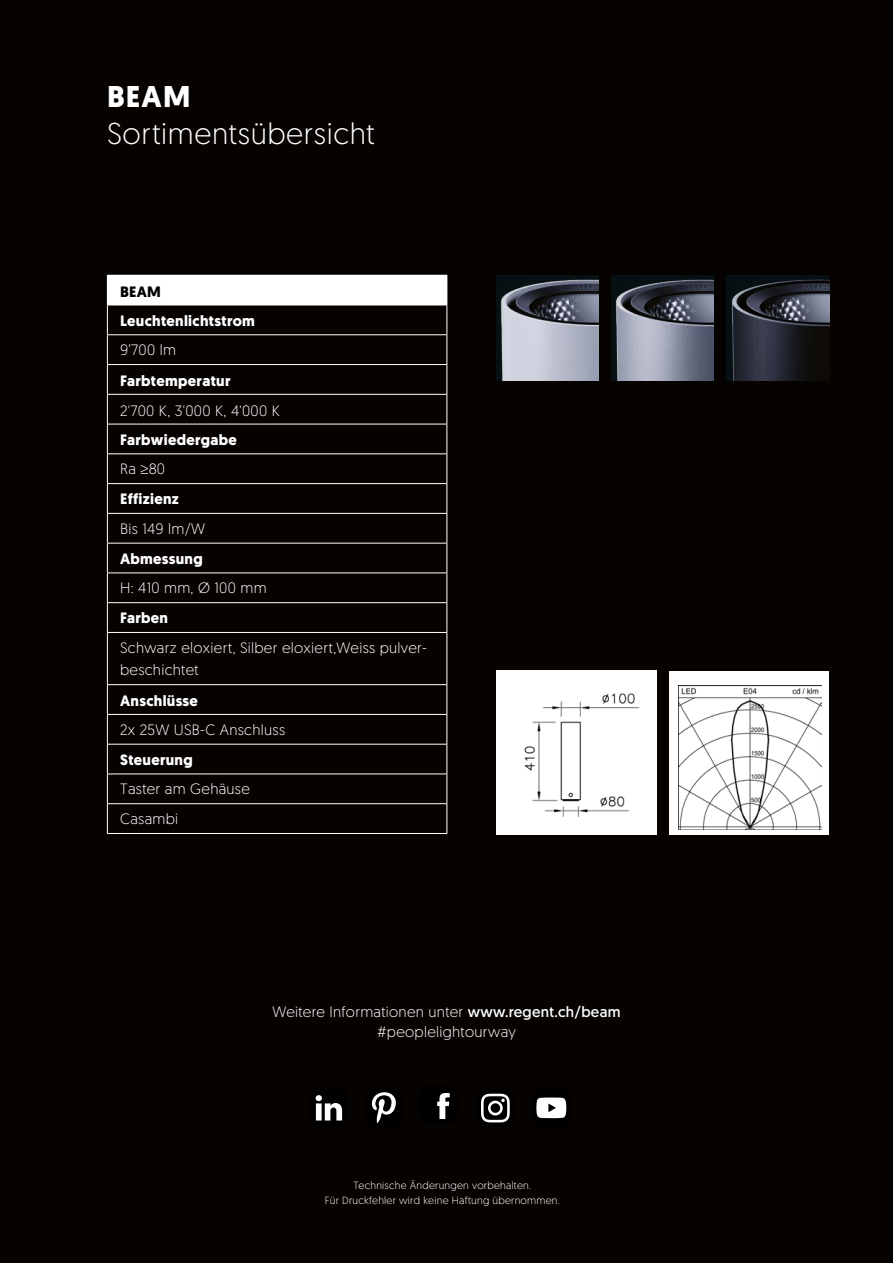
<style>
.page{position:relative;width:893px;height:1263px;background:#050200}
.page>*{position:absolute;margin:0;border:0;box-sizing:border-box;transform-origin:0 0}
.t1{font:300 30px "Geomanist";letter-spacing:.02em;color:#fff}
.t2{font:700 30px "Geomanist";color:#fff}
.t3{font:300 15px/19.5px "Geomanist";letter-spacing:.02em;color:#fff}
.t4{font:700 15px/29.4px "Geomanist";letter-spacing:.02em;color:#fff}
.t5{font:700 15px "Geomanist";color:#000}
.t6{font:300 10.5px/15px "Geomanist";letter-spacing:.02em;color:#fff;text-align:center}
.s1{font-weight:300}
.s2{font-weight:400}
</style>
<div class="page">
<svg style="left:437px;top:1093px;width:13px;height:26px"></svg>
<svg style="left:315px;top:1095px;width:28px;height:26px"></svg>
<svg style="left:371px;top:1092px;width:25px;height:32px"></svg>
<svg style="left:481px;top:1093px;width:29px;height:30px"></svg>
<svg style="left:536px;top:1097px;width:31px;height:22px"></svg>
<img style="left:496px;top:275px;width:103px;height:105px">
<div style="left:496px;top:670px;width:160px;height:165px;background:#fff"></div>
<img style="left:524px;top:693px;width:116px;height:124px">
<div style="left:669px;top:671px;width:159px;height:164px;background:#fff"></div>
<img style="left:678px;top:685px;width:144px;height:144px">
<img style="left:611px;top:275px;width:103px;height:105px">
<img style="left:727px;top:275px;width:102px;height:105px">
<div style="left:107px;top:275px;width:340px;height:30px;background:#fff"></div>
<hr style="left:107px;top:334px;width:340px;height:1px;background:#fff">
<hr style="left:107px;top:364px;width:340px;height:1px;background:#fff">
<hr style="left:107px;top:394px;width:340px;height:1px;background:#fff">
<hr style="left:107px;top:424px;width:340px;height:1px;background:#fff">
<hr style="left:107px;top:453px;width:340px;height:1px;background:#fff">
<hr style="left:107px;top:483px;width:340px;height:1px;background:#fff">
<hr style="left:107px;top:513px;width:340px;height:1px;background:#fff">
<hr style="left:107px;top:543px;width:340px;height:1px;background:#fff">
<hr style="left:107px;top:572px;width:340px;height:1px;background:#fff">
<hr style="left:107px;top:602px;width:340px;height:1px;background:#fff">
<hr style="left:107px;top:632px;width:340px;height:1px;background:#fff">
<hr style="left:107px;top:684px;width:340px;height:1px;background:#fff">
<hr style="left:107px;top:714px;width:340px;height:1px;background:#fff">
<hr style="left:107px;top:744px;width:340px;height:1px;background:#fff">
<hr style="left:107px;top:773px;width:340px;height:1px;background:#fff">
<hr style="left:107px;top:803px;width:340px;height:1px;background:#fff">
<hr style="left:107px;top:833px;width:340px;height:1px;background:#fff">
<hr style="left:107px;top:633px;width:1px;height:51px;background:#fff">
<hr style="left:447px;top:633px;width:1px;height:51px;background:#fff">
<svg style="left:107px;top:685px;width:1px;height:148px"></svg>
<svg style="left:447px;top:685px;width:1px;height:148px"></svg>
<svg style="left:107px;top:306px;width:1px;height:326px"></svg>
<svg style="left:447px;top:276px;width:1px;height:356px"></svg>
<hr style="left:107px;top:305px;width:340px;height:1px;background:#fff">
<h1 class="t2" style="left:107px;top:76px;width:85px">BEAM</h1>
<h1 class="t1" style="left:107px;top:114px;width:269px">Sortimentsübersicht</h1>
<p class="t5" style="left:120px;top:281px;width:42px">BEAM</p>
<p class="t4" style="left:120px;top:306px;width:136px">Leuchtenlichtstrom</p>
<p class="t3" style="left:120px;top:340px;width:57px">9’700 lm</p>
<p class="t4" style="left:120px;top:366px;width:112px">Farbtemperatur</p>
<p class="t3" style="left:120px;top:400px;width:161px">2'700 K, 3'000 K, 4'000 K</p>
<p class="t4" style="left:120px;top:425px;width:118px">Farbwiedergabe<br><span class="s1">Ra</span> ≥<span class="s1">80<br></span>Effizienz</p>
<p class="t3" style="left:120px;top:518px;width:87px">Bis 149 lm/W</p>
<p class="t4" style="left:120px;top:544px;width:84px">Abmessung</p>
<p class="t3" style="left:120px;top:578px;width:148px">H: 410 mm, Ø 100 mm</p>
<p class="t4" style="left:120px;top:603px;width:49px">Farben</p>
<p class="t3" style="left:120px;top:636px;width:308px;line-height:22.5px">Schwarz eloxiert, Silber eloxiert,Weiss pulver&shy;beschichtet</p>
<p class="t4" style="left:120px;top:686px;width:79px">Anschlüsse</p>
<p class="t3" style="left:120px;top:719px;width:166px">2x 25W USB-C Anschluss</p>
<p class="t4" style="left:120px;top:745px;width:74px">Steuerung</p>
<p class="t3" style="left:120px;top:774px;width:131px;line-height:29.7px">Taster am Gehäuse<br>Casambi</p>
<p class="t3" style="left:272px;top:1002px;width:350px;text-align:center">Weitere Informationen unter <span class="s2">www.regent.ch/beam </span>#peoplelightourway</p>
<p class="t6" style="left:325px;top:1178px;width:236px">Technische Änderungen vorbehalten.<br>Für Druckfehler wird keine Haftung übernommen.</p>
</div>
